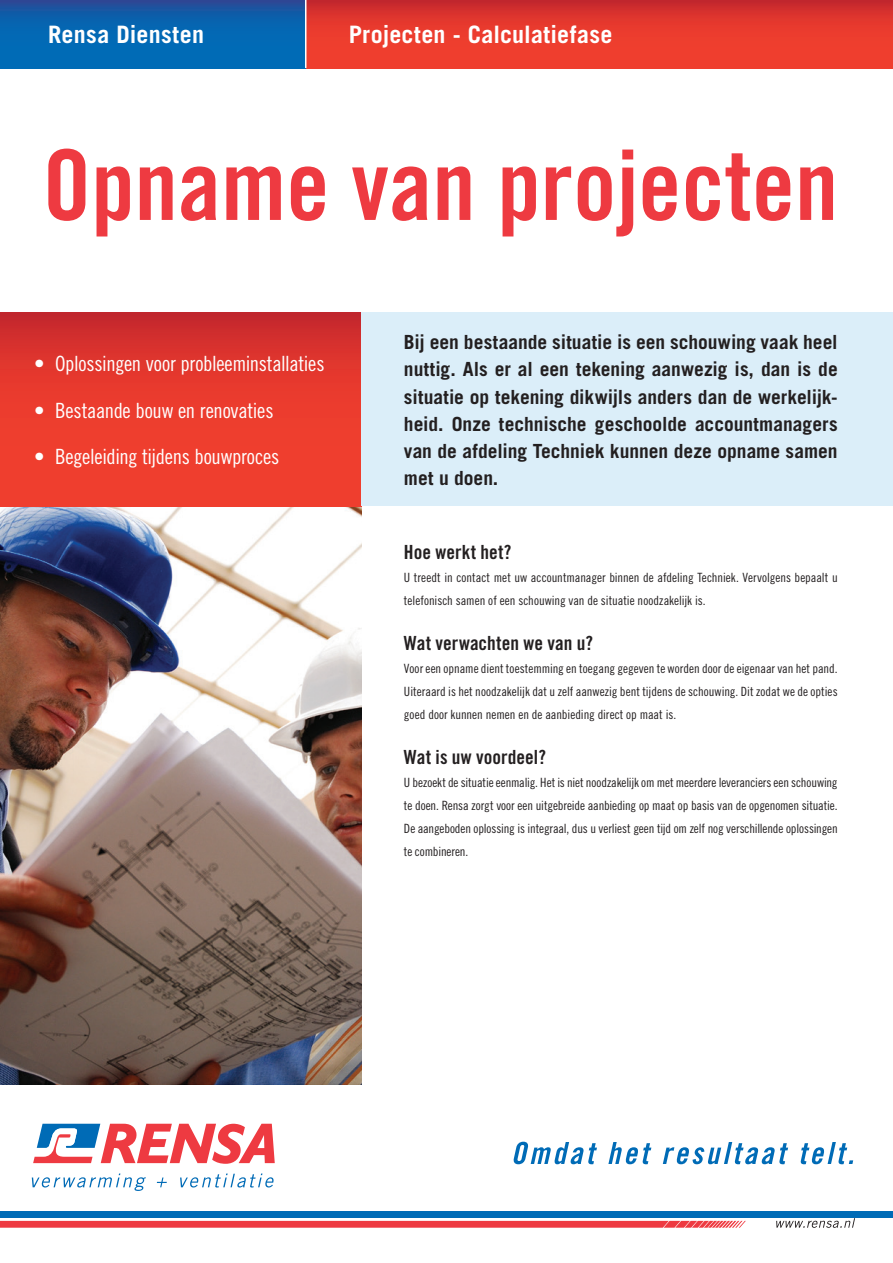
<style>
.page{position:relative;width:893px;height:1263px;background:#fff}
.page>*{position:absolute;margin:0;border:0;box-sizing:border-box;transform-origin:0 0}
.t1{font:97.5px "Trade Gothic Bold Cond Twenty";color:#ee3a41}
.t2{font:700 24px "Trade Gothic";letter-spacing:.01em;color:#fff}
.t3{font:21px "Trade Gothic Cond Eighteen";letter-spacing:-.015em;color:#fff}
.t4{font:700 19.5px/27px "Trade Gothic";color:#231f20;text-align:justify}
.t5{font:19.5px "Trade Gothic Bold Cond Twenty";letter-spacing:.005em;color:#231f20}
.t6{font:12.75px/22.8px "Trade Gothic Cond Eighteen";color:#231f20;text-align:justify}
</style>
<div class="page">
<svg style="left:0;top:1221px;width:746px;height:7px;background:#ef474d"></svg>
<svg style="left:776px;top:1218px;width:79px;height:10px"></svg>
<div style="left:0;top:1211px;width:893px;height:6px;background:#006bb6"></div>
<svg style="left:32px;top:1173px;width:114px;height:18px"></svg>
<svg style="left:157px;top:1177px;width:10px;height:10px"></svg>
<svg style="left:180px;top:1173px;width:94px;height:14px"></svg>
<svg style="left:33px;top:1124px;width:242px;height:40px"></svg>
<svg style="left:513px;top:1142px;width:84px;height:22px"></svg>
<svg style="left:608px;top:1142px;width:43px;height:22px"></svg>
<svg style="left:663px;top:1142px;width:125px;height:22px"></svg>
<svg style="left:800px;top:1142px;width:53px;height:22px"></svg>
<img style="left:0;top:506px;width:361px;height:578px">
<svg style="left:0;top:313px;width:361px;height:193px;background:#e5382d"></svg>
<svg style="left:0;top:0;width:305px;height:68px;background:#0863ae"></svg>
<svg style="left:306px;top:0;width:587px;height:68px;background:#e4382d"></svg>
<div style="left:361px;top:313px;width:532px;height:193px;background:#dbeef9"></div>
<h2 class="t2" style="left:48px;top:20px;width:157px">Rensa Diensten</h2>
<h2 class="t2" style="left:349px;top:20px;width:265px">Projecten - Calculatiefase</h2>
<h1 class="t1" style="left:43px;top:126px;width:797px">Opname van projecten</h1>
<h3 class="t3" style="left:34px;top:351px;width:292px">• Oplossingen voor probleeminstallaties</h3>
<h3 class="t3" style="left:34px;top:398px;width:241px">• Bestaande bouw en renovaties</h3>
<h3 class="t3" style="left:34px;top:444px;width:247px">• Begeleiding tijdens bouwproces</h3>
<p class="t4" style="left:404px;top:329px;width:435px">Bij een bestaande situatie is een schouwing vaak heel nuttig. Als er al een tekening aanwezig is, dan is de situatie op tekening dikwijls anders dan de werkelijk&shy;heid. Onze technische geschoolde accountmanagers van de afdeling Techniek kunnen deze opname samen met u doen.</p>
<h3 class="t5" style="left:404px;top:540px;width:109px">Hoe werkt het?</h3>
<p class="t6" style="left:404px;top:566px;width:435px">U treedt in contact met uw accountmanager binnen de afdeling Techniek. Vervolgens bepaalt u telefonisch samen of een schouwing van de situatie noodzakelijk is.</p>
<h3 class="t5" style="left:404px;top:632px;width:191px">Wat verwachten we van u?</h3>
<p class="t6" style="left:404px;top:657px;width:435px">Voor een opname dient toestemming en toegang gegeven te worden door de eigenaar van het pand.<br>Uiteraard is het noodzakelijk dat u zelf aanwezig bent tijdens de schouwing. Dit zodat we de opties goed door kunnen nemen en de aanbieding direct op maat is.</p>
<h3 class="t5" style="left:404px;top:746px;width:143px">Wat is uw voordeel?</h3>
<p class="t6" style="left:404px;top:771px;width:435px">U bezoekt de situatie eenmalig. Het is niet noodzakelijk om met meerdere leveranciers een schouwing te doen. Rensa zorgt voor een uitgebreide aanbieding op maat op basis van de opgenomen situatie.<br>De aangeboden oplossing is integraal, dus u verliest geen tijd om zelf nog verschillende oplossingen te combineren.</p>
</div>
